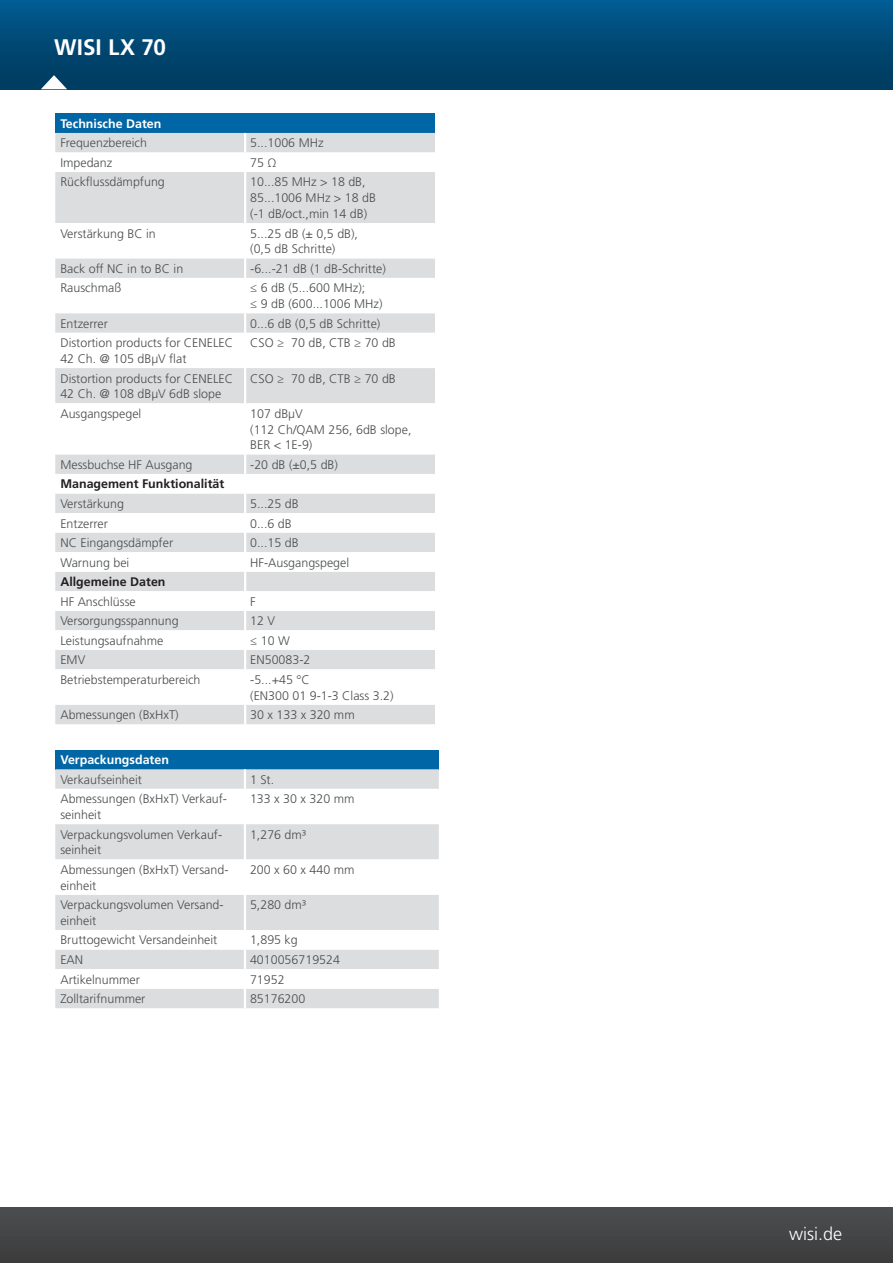
<style>
.page{position:relative;width:893px;height:1263px;background:#fff}
.page>*{position:absolute;margin:0;border:0;box-sizing:border-box;transform-origin:0 0}
.t1{font:700 22.5px "Frutiger LT Std";color:#fff}
.t2{font:300 18px "Frutiger LT Std";color:#fff}
.t3{font:300 12.45px/15.8px "Frutiger LT Std";color:#4b4c4d}
.t4{font:700 12.45px "Frutiger LT Std";color:#231f20}
.t5{font:700 12.45px "Frutiger LT Std";color:#fff}
</style>
<div class="page">
<div style="left:0;top:0;width:893px;height:89px;background:linear-gradient(to bottom,#015b91,#00395b)"></div>
<svg style="left:0;top:0;width:1px;height:90px"></svg>
<div style="left:0;top:1208px;width:893px;height:55px;background:#454647"></div>
<svg style="left:41px;top:75px;width:26px;height:14px"></svg>
<div style="left:55px;top:113px;width:380px;height:20px;background:#0166a5"></div>
<div style="left:55px;top:133px;width:380px;height:591px;background:#dcdddf"></div>
<svg style="left:55px;top:152px;width:380px;height:553px"></svg>
<svg style="left:244px;top:133px;width:2px;height:19px"></svg>
<hr style="left:244px;top:152px;width:2px;height:20px;background:#fff">
<hr style="left:244px;top:172px;width:2px;height:51px;background:#fff">
<hr style="left:244px;top:223px;width:2px;height:35px;background:#fff">
<hr style="left:244px;top:258px;width:2px;height:20px;background:#fff">
<hr style="left:244px;top:278px;width:2px;height:35px;background:#fff">
<hr style="left:244px;top:313px;width:2px;height:20px;background:#fff">
<hr style="left:244px;top:333px;width:2px;height:35px;background:#fff">
<hr style="left:244px;top:368px;width:2px;height:35px;background:#fff">
<hr style="left:244px;top:403px;width:2px;height:51px;background:#fff">
<hr style="left:244px;top:454px;width:2px;height:20px;background:#fff">
<svg style="left:244px;top:474px;width:2px;height:19px"></svg>
<hr style="left:244px;top:493px;width:2px;height:20px;background:#fff">
<hr style="left:244px;top:513px;width:2px;height:20px;background:#fff">
<svg style="left:244px;top:533px;width:2px;height:19px"></svg>
<hr style="left:244px;top:552px;width:2px;height:20px;background:#fff">
<svg style="left:244px;top:572px;width:2px;height:19px"></svg>
<hr style="left:244px;top:591px;width:2px;height:20px;background:#fff">
<svg style="left:244px;top:611px;width:2px;height:19px"></svg>
<hr style="left:244px;top:630px;width:2px;height:20px;background:#fff">
<svg style="left:244px;top:650px;width:2px;height:19px"></svg>
<hr style="left:244px;top:669px;width:2px;height:36px;background:#fff">
<svg style="left:244px;top:705px;width:2px;height:19px"></svg>
<div style="left:55px;top:750px;width:384px;height:19px;background:#0166a5"></div>
<div style="left:55px;top:769px;width:384px;height:239px;background:#dcdddf"></div>
<svg style="left:55px;top:789px;width:384px;height:200px"></svg>
<hr style="left:244px;top:769px;width:2px;height:20px;background:#fff">
<hr style="left:244px;top:789px;width:2px;height:35px;background:#fff">
<hr style="left:244px;top:824px;width:2px;height:35px;background:#fff">
<hr style="left:244px;top:859px;width:2px;height:36px;background:#fff">
<hr style="left:244px;top:895px;width:2px;height:35px;background:#fff">
<svg style="left:244px;top:930px;width:2px;height:19px"></svg>
<hr style="left:244px;top:949px;width:2px;height:20px;background:#fff">
<hr style="left:244px;top:969px;width:2px;height:20px;background:#fff">
<svg style="left:244px;top:989px;width:2px;height:19px"></svg>
<h1 class="t1" style="left:54px;top:34px;width:113px">WISI LX 70</h1>
<p class="t5" style="left:60px;top:116px;width:102px">Technische Daten</p>
<p class="t3" style="left:60px;top:135px;width:88px">Frequenzbereich</p>
<p class="t3" style="left:250px;top:135px;width:75px">5...1006 MHz</p>
<p class="t3" style="left:60px;top:155px;width:53px">Impedanz</p>
<p class="t3" style="left:250px;top:155px;width:28px">75 Ω</p>
<p class="t3" style="left:60px;top:174px;width:106px">Rückflussdämpfung</p>
<p class="t3" style="left:250px;top:174px;width:127px">10...85 MHz &gt; 18 dB,<br>85...1006 MHz &gt; 18 dB (-1 dB/oct.,min 14 dB)</p>
<p class="t3" style="left:60px;top:226px;width:97px">Verstärkung BC in</p>
<p class="t3" style="left:250px;top:226px;width:109px">5...25 dB (± 0,5 dB), (0,5 dB Schritte)</p>
<p class="t3" style="left:60px;top:261px;width:124px">Back off NC in to BC in</p>
<p class="t3" style="left:250px;top:261px;width:137px">-6...-21 dB (1 dB-Schritte)</p>
<p class="t3" style="left:60px;top:280px;width:62px">Rauschmaß</p>
<p class="t3" style="left:250px;top:280px;width:134px">≤ 6 dB (5...600 MHz);<br>≤ 9 dB (600...1006 MHz)</p>
<p class="t3" style="left:60px;top:316px;width:49px">Entzerrer</p>
<p class="t3" style="left:250px;top:316px;width:132px">0...6 dB (0,5 dB Schritte)</p>
<p class="t3" style="left:60px;top:335px;width:174px">Distortion products for CENELEC<br>42 Ch. @ 105 dBµV flat</p>
<p class="t3" style="left:250px;top:335px;width:147px">CSO ≥ 70 dB, CTB ≥ 70 dB</p>
<p class="t3" style="left:60px;top:370px;width:174px">Distortion products for CENELEC<br>42 Ch. @ 108 dBµV 6dB slope</p>
<p class="t3" style="left:250px;top:370px;width:147px">CSO ≥ 70 dB, CTB ≥ 70 dB</p>
<p class="t3" style="left:60px;top:406px;width:82px">Ausgangspegel</p>
<p class="t3" style="left:250px;top:406px;width:163px">107 dBµV<br>(112 Ch/QAM 256, 6dB slope,<br>BER &lt; 1E-9)</p>
<p class="t3" style="left:60px;top:457px;width:134px">Messbuchse HF Ausgang</p>
<p class="t3" style="left:250px;top:457px;width:89px">-20 dB (±0,5 dB)</p>
<p class="t4" style="left:60px;top:477px;width:165px">Management Funktionalität</p>
<p class="t3" style="left:60px;top:496px;width:65px">Verstärkung</p>
<p class="t3" style="left:250px;top:496px;width:50px">5...25 dB</p>
<p class="t3" style="left:60px;top:515px;width:49px">Entzerrer</p>
<p class="t3" style="left:250px;top:515px;width:43px">0...6 dB</p>
<p class="t3" style="left:60px;top:535px;width:114px">NC Eingangsdämpfer</p>
<p class="t3" style="left:250px;top:535px;width:50px">0...15 dB</p>
<p class="t3" style="left:60px;top:555px;width:70px">Warnung bei</p>
<p class="t3" style="left:250px;top:555px;width:100px">HF-Ausgangspegel</p>
<p class="t4" style="left:60px;top:574px;width:107px">Allgemeine Daten</p>
<p class="t3" style="left:60px;top:594px;width:77px">HF Anschlüsse</p>
<p class="t3" style="left:250px;top:594px;width:7px">F</p>
<p class="t3" style="left:60px;top:613px;width:120px">Versorgungsspannung</p>
<p class="t3" style="left:250px;top:613px;width:26px">12 V</p>
<p class="t3" style="left:60px;top:633px;width:105px">Leistungsaufnahme</p>
<p class="t3" style="left:250px;top:633px;width:41px">≤ 10 W</p>
<p class="t3" style="left:60px;top:652px;width:26px">EMV</p>
<p class="t3" style="left:250px;top:652px;width:62px">EN50083-2</p>
<p class="t3" style="left:60px;top:672px;width:142px">Betriebstemperaturbereich</p>
<p class="t3" style="left:250px;top:672px;width:145px">-5...+45 °C<br>(EN300 01 9-1-3 Class 3.2)</p>
<p class="t3" style="left:60px;top:707px;width:120px">Abmessungen (BxHxT)</p>
<p class="t3" style="left:250px;top:707px;width:106px">30 x 133 x 320 mm</p>
<p class="t5" style="left:60px;top:752px;width:110px">Verpackungsdaten</p>
<p class="t3" style="left:60px;top:772px;width:83px">Verkaufseinheit</p>
<p class="t3" style="left:250px;top:772px;width:26px">1 St.</p>
<p class="t3" style="left:60px;top:791px;width:168px">Abmessungen (BxHxT) Verkauf&shy;seinheit</p>
<p class="t3" style="left:250px;top:791px;width:106px">133 x 30 x 320 mm</p>
<p class="t3" style="left:60px;top:826px;width:163px">Verpackungsvolumen Verkauf&shy;seinheit</p>
<p class="t3" style="left:250px;top:826px;width:58px">1,276 dm³</p>
<p class="t3" style="left:60px;top:862px;width:170px">Abmessungen (BxHxT) Versand&shy;einheit</p>
<p class="t3" style="left:250px;top:862px;width:106px">200 x 60 x 440 mm</p>
<p class="t3" style="left:60px;top:897px;width:165px">Verpackungsvolumen Versand&shy;einheit</p>
<p class="t3" style="left:250px;top:897px;width:58px">5,280 dm³</p>
<p class="t3" style="left:60px;top:932px;width:159px">Bruttogewicht Versandeinheit</p>
<p class="t3" style="left:250px;top:932px;width:49px">1,895 kg</p>
<p class="t3" style="left:60px;top:952px;width:24px">EAN</p>
<p class="t3" style="left:250px;top:952px;width:91px">4010056719524</p>
<p class="t3" style="left:60px;top:971px;width:81px">Artikelnummer</p>
<p class="t3" style="left:250px;top:971px;width:36px">71952</p>
<p class="t3" style="left:60px;top:991px;width:87px">Zolltarifnummer</p>
<p class="t3" style="left:250px;top:991px;width:57px">85176200</p>
<h2 class="t2" style="left:789px;top:1224px;width:55px">wisi.de</h2>
</div>
